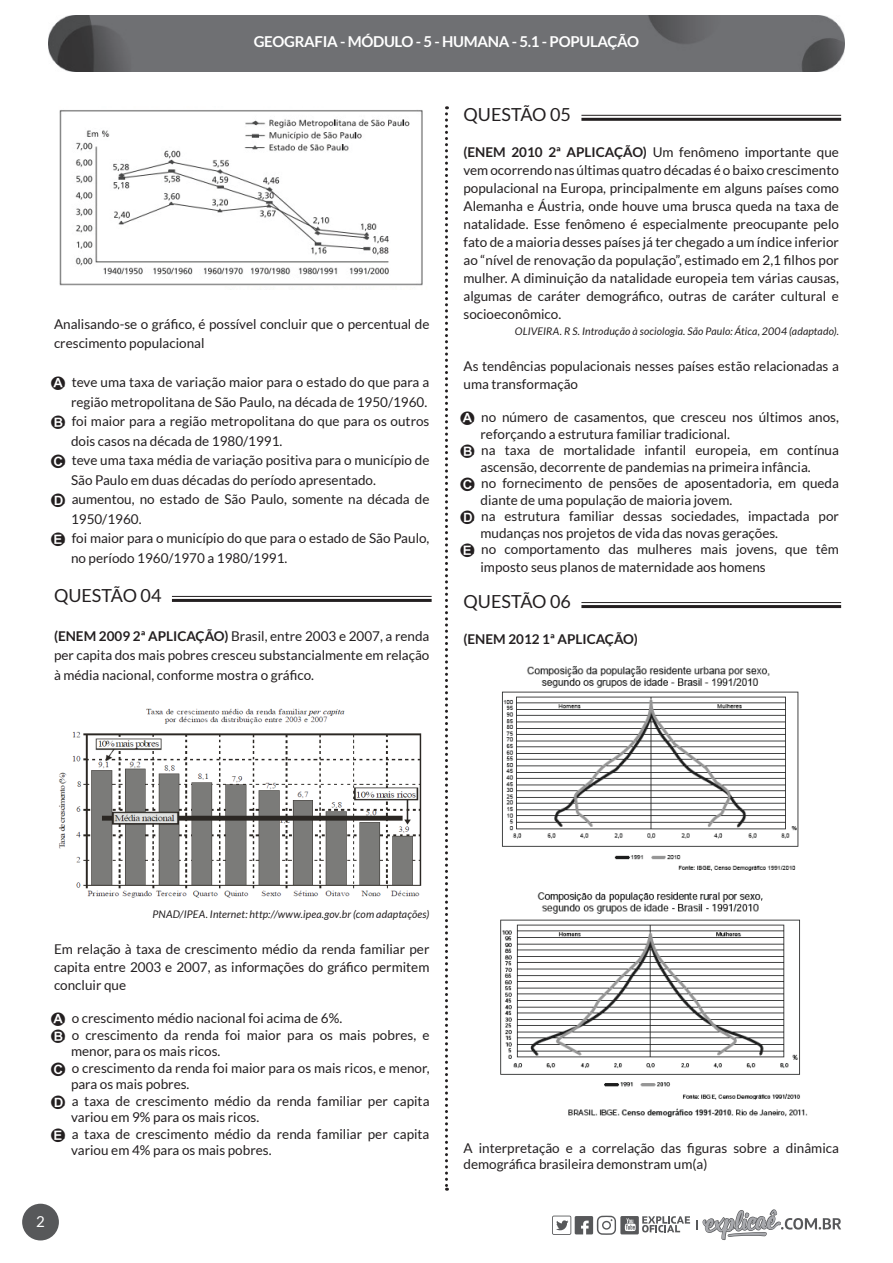
<style>
.page{position:relative;width:893px;height:1263px;background:#fff}
.page>*{position:absolute;margin:0;border:0;box-sizing:border-box;transform-origin:0 0}
.t1{font:18px "Lato";color:#231f20}
.t2{font:700 15px "Lato";letter-spacing:-.02em;color:#fff}
.t3{font:15px "Lato";color:#fff}
.t4{font:13.5px/18px "Lato";color:#231f20}
.t5{font:700 13.5px "Lato";color:#231f20}
.t6{font:italic 10.5px "Lato";letter-spacing:.01em;color:#231f20}
.s1{font-family:"Enemfiq";font-size:15px}
.s2{font-weight:700}
</style>
<div class="page">
<svg style="left:696px;top:1209px;width:145px;height:31px"></svg>
<svg style="left:552px;top:1215px;width:138px;height:20px"></svg>
<svg style="left:445px;top:106px;width:3px;height:1085px"></svg>
<div style="left:22px;top:1204px;width:37px;height:36px;background:#57585a;border-radius:50%"></div>
<img style="left:49px;top:15px;width:795px;height:57px">
<img style="left:59px;top:110px;width:364px;height:180px">
<hr style="left:172px;top:596px;width:260px;height:1px;background:#231f20">
<hr style="left:172px;top:599px;width:260px;height:3px;background:#231f20">
<img style="left:58px;top:708px;width:364px;height:190px">
<hr style="left:581px;top:115px;width:260px;height:1px;background:#231f20">
<hr style="left:581px;top:118px;width:260px;height:3px;background:#231f20">
<hr style="left:581px;top:602px;width:260px;height:1px;background:#231f20">
<hr style="left:581px;top:605px;width:260px;height:3px;background:#231f20">
<img style="left:500px;top:666px;width:308px;height:451px">
<p class="t2" style="left:254px;top:33px;width:387px">GEOGRAFIA - MÓDULO - 5 - HUMANA - 5.1 - POPULAÇÃO</p>
<p class="t4" style="left:54px;top:314px;width:377px;line-height:19.5px">Analisando-se o gráfico, é possível concluir que o percentual de crescimento populacional</p>
<p class="t4" style="left:54px;top:373px;width:377px"><span class="s1">A.</span> teve uma taxa de variação maior para o estado do que para a</p>
<p class="t4" style="left:71px;top:393px;width:358px">região metropolitana de São Paulo, na década de 1950/1960.</p>
<p class="t4" style="left:54px;top:412px;width:377px"><span class="s1">B.</span> foi maior para a região metropolitana do que para os outros</p>
<p class="t4" style="left:71px;top:432px;width:213px">dois casos na década de 1980/1991.</p>
<p class="t4" style="left:54px;top:451px;width:377px"><span class="s1">C.</span> teve uma taxa média de variação positiva para o município de</p>
<p class="t4" style="left:71px;top:471px;width:306px">São Paulo em duas décadas do período apresentado.</p>
<p class="t4" style="left:54px;top:490px;width:377px"><span class="s1">D.</span> aumentou, no estado de São Paulo, somente na década de</p>
<p class="t4" style="left:71px;top:510px;width:72px">1950/1960.</p>
<p class="t4" style="left:54px;top:529px;width:377px"><span class="s1">E.</span> foi maior para o município do que para o estado de São Paulo,</p>
<p class="t4" style="left:71px;top:549px;width:218px">no período 1960/1970 a 1980/1991.</p>
<h1 class="t1" style="left:54px;top:585px;width:109px">QUESTÃO 04</h1>
<p class="t4" style="left:54px;top:626px;width:377px;line-height:19.5px;text-align:justify"><span class="s2">(ENEM 2009 2ª APLICAÇÃO)</span> Brasil, entre 2003 e 2007, a renda per capita dos mais pobres cresceu substancialmente em relação à média nacional, conforme mostra o gráfico.</p>
<h1 class="t1" style="left:463px;top:104px;width:109px">QUESTÃO 05</h1>
<p class="t4" style="left:463px;top:143px;width:377px;text-align:justify"><span class="s2">(ENEM 2010 2ª APLICAÇÃO)</span> Um fenômeno importante que vem ocorrendo nas últimas quatro décadas é o baixo crescimento populacional na Europa, principalmente em alguns países como Alemanha e Áustria, onde houve uma brusca queda na taxa de natalidade. Esse fenômeno é especialmente preocupante pelo fato de a maioria desses países já ter chegado a um índice inferior ao “nível de renovação da população”, estimado em 2,1 filhos por mulher. A diminuição da natalidade europeia tem várias causas, algumas de caráter demográfico, outras de caráter cultural e socioeconômico.</p>
<p class="t6" style="left:515px;top:325px;width:326px">OLIVEIRA. R S. Introdução à sociologia. São Paulo: Ática, 2004 (adaptado).</p>
<p class="t4" style="left:463px;top:357px;width:377px">As tendências populacionais nesses países estão relacionadas a uma transformação</p>
<p class="t4" style="left:463px;top:408px;width:377px"><span class="s1">A.</span> no número de casamentos, que cresceu nos últimos anos,</p>
<p class="t4" style="left:480px;top:425px;width:251px">reforçando a estrutura familiar tradicional.</p>
<p class="t4" style="left:463px;top:441px;width:377px"><span class="s1">B.</span> na taxa de mortalidade infantil europeia, em contínua</p>
<p class="t4" style="left:480px;top:458px;width:332px">ascensão, decorrente de pandemias na primeira infância.</p>
<p class="t4" style="left:463px;top:474px;width:377px"><span class="s1">C.</span> no fornecimento de pensões de aposentadoria, em queda</p>
<p class="t4" style="left:480px;top:491px;width:253px">diante de uma população de maioria jovem.</p>
<p class="t4" style="left:463px;top:507px;width:377px"><span class="s1">D.</span> na estrutura familiar dessas sociedades, impactada por</p>
<p class="t4" style="left:480px;top:524px;width:299px">mudanças nos projetos de vida das novas gerações.</p>
<p class="t4" style="left:463px;top:540px;width:377px"><span class="s1">E.</span> no comportamento das mulheres mais jovens, que têm</p>
<p class="t4" style="left:480px;top:558px;width:287px">imposto seus planos de maternidade aos homens</p>
<h1 class="t1" style="left:463px;top:591px;width:109px">QUESTÃO 06</h1>
<p class="t5" style="left:463px;top:631px;width:176px">(ENEM 2012 1ª APLICAÇÃO)</p>
<p class="t6" style="left:153px;top:909px;width:278px">PNAD/IPEA. Internet: http://www.ipea.gov.br (com adaptações)</p>
<p class="t4" style="left:54px;top:940px;width:377px;text-align:justify">Em relação à taxa de crescimento médio da renda familiar per capita entre 2003 e 2007, as informações do gráfico permitem concluir que</p>
<p class="t4" style="left:54px;top:1009px;width:290px"><span class="s1">A.</span> o crescimento médio nacional foi acima de 6%.</p>
<p class="t4" style="left:54px;top:1026px;width:377px"><span class="s1">B.</span> o crescimento da renda foi maior para os mais pobres, e</p>
<p class="t4" style="left:71px;top:1042px;width:151px">menor, para os mais ricos.</p>
<p class="t4" style="left:54px;top:1059px;width:377px"><span class="s1">C.</span> o crescimento da renda foi maior para os mais ricos, e menor,</p>
<p class="t4" style="left:71px;top:1075px;width:120px">para os mais pobres.</p>
<p class="t4" style="left:54px;top:1092px;width:377px"><span class="s1">D.</span> a taxa de crescimento médio da renda familiar per capita</p>
<p class="t4" style="left:71px;top:1108px;width:190px">variou em 9% para os mais ricos.</p>
<p class="t4" style="left:54px;top:1125px;width:377px"><span class="s1">E.</span> a taxa de crescimento médio da renda familiar per capita</p>
<p class="t4" style="left:71px;top:1141px;width:202px">variou em 4% para os mais pobres.</p>
<p class="t3" style="left:36px;top:1213px;width:10px">2</p>
<p class="t4" style="left:463px;top:1139px;width:377px;line-height:16.2px">A interpretação e a correlação das figuras sobre a dinâmica demográfica brasileira demonstram um(a)</p>
</div>
